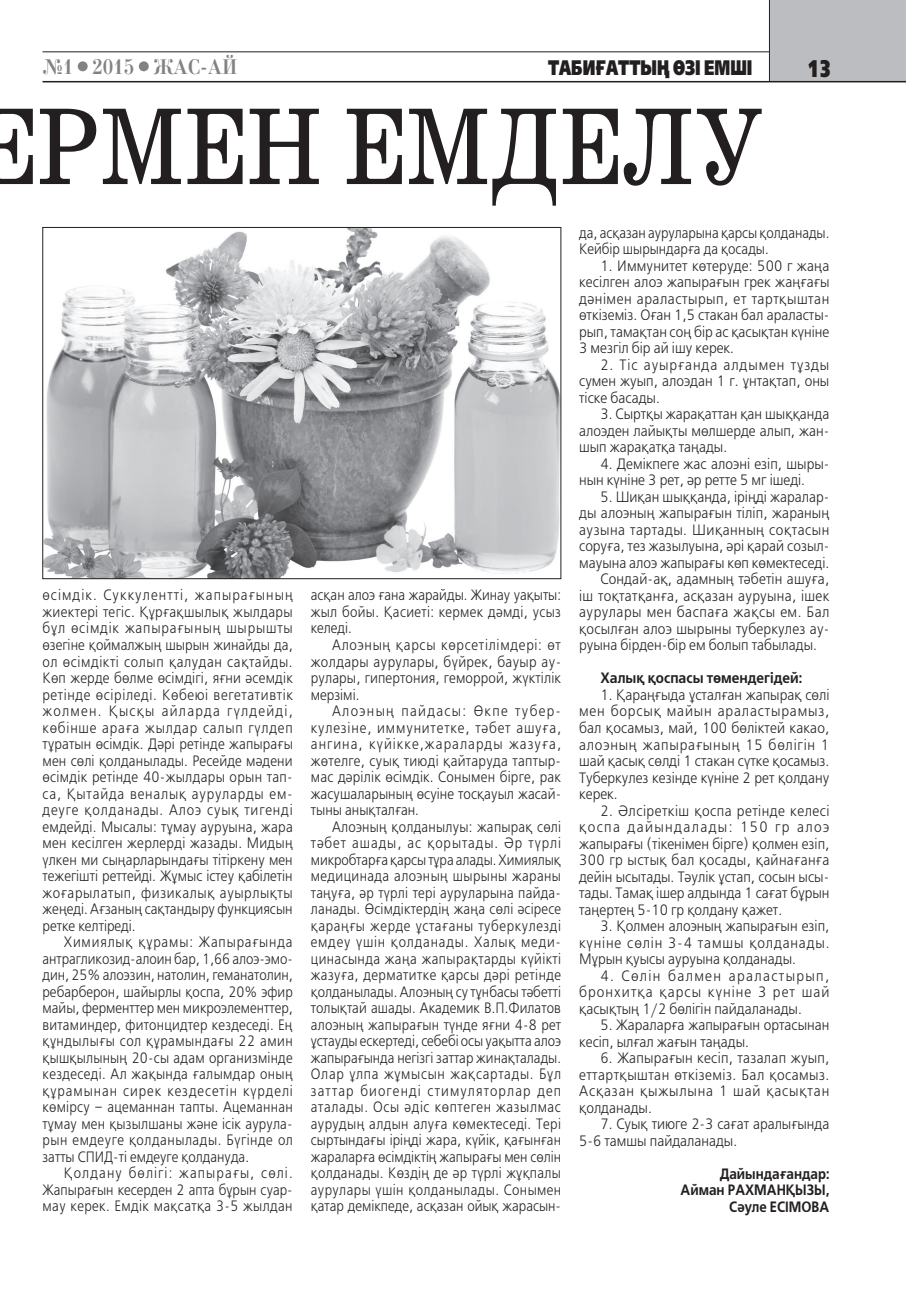
<style>
.page{position:relative;width:906px;height:1289px;background:#fff}
.page>*{position:absolute;margin:0;border:0;box-sizing:border-box;transform-origin:0 0}
.t1{font:110.7px "DS School";color:#231f20;scale:.83 1}
.t2{font:900 24px "DS Free Set";color:#231f20;scale:.7 1}
.t3{font:900 21px "DS Free Set";color:#231f20;scale:.7 1}
.t4{font:700 21px "DS New Standard";color:#808285;scale:.9 1}
.t5{font:15px/16.5px "DS Free Set";color:#231f20;text-align:justify;scale:.87 1}
.t6{font:15px/16.5px "DS Free Set";color:#231f20;text-align:justify;scale:.9 1}
.t7{font:15px/16.5px "DS Free Set";color:#231f20;text-align:justify;scale:.88 1}
.t8{font:15px/16.5px "DS Free Set";letter-spacing:.02em;color:#231f20;scale:.88 1}
.t9{font:15px "DS Free Set";letter-spacing:.035em;color:#231f20;scale:.9 1}
.t10{font:700 15px/16.5px "DS Free Set";color:#231f20;text-align:right;scale:.87 1}
.t11{font:15px "DS Free Set";letter-spacing:.02em;color:#231f20;scale:.9 1}
.t12{font:700 15px "DS Free Set";color:#231f20;scale:.9 1}
</style>
<div class="page">
<div style="left:769px;top:0;width:137px;height:82px;background:#bcbdc0"></div>
<hr style="left:43px;top:81px;width:863px;height:1px;background:#231f20">
<hr style="left:43px;top:52px;width:726px;height:1px;background:#231f20">
<hr style="left:769px;top:0;width:1px;height:81px;background:#231f20">
<div style="left:78px;top:61px;width:10px;height:10px;background:#808285;border-radius:50%"></div>
<div style="left:139px;top:61px;width:10px;height:10px;background:#808285;border-radius:50%"></div>
<img style="left:45px;top:229px;width:514px;height:348px">
<h3 class="t4" style="left:43px;top:55px;width:218px">№1 2015 ЖАС-АЙ</h3>
<h3 class="t3" style="left:548px;top:54px;width:293px">табиғаттың өзі емші</h3>
<h2 class="t2" style="left:807px;top:54px;width:37px">13</h2>
<h1 class="t1" style="left:-226px;top:89px;width:55px">е</h1>
<h1 class="t1" style="left:37px;top:89px;width:164px">рмен</h1>
<h1 class="t1" style="left:343px;top:89px;width:84px">емдел</h1>
<h1 class="t1" style="left:694px;top:89px;width:85px">у</h1>
<p class="t7" style="left:43px;top:587px;width:286px">өсімдік. Суккулентті, жапырағының жиектері тегіс. Құрғақшылық жылдары бұл өсімдік жапырағының шырышты өзегіне қоймалжың шырын жинайды да, ол өсімдікті солып қалудан сақтайды.<br>Көп жерде бөлме өсімдігі, яғни әсемдік ретінде өсіріледі. Көбеюі вегетативтік жолмен. Қысқы айларда гүлдейді, көбінше араға жылдар салып гүлдеп тұратын өсімдік. Дәрі ретінде жапырағы мен сөлі қолданылады. Ресейде мәдени өсімдік ретінде 40-жылдары орын тап&shy;са, Қытайда веналық ауруларды ем&shy;деуге қолданады. Алоэ суық тигенді емдейді. Мысалы: тұмау ауруына, жара мен кесілген жерлерді жазады. Мидың үлкен ми сыңарларындағы тітіркену мен тежегішті реттейді. Жұмыс істеу қабілетін жоғарылатып, физикалық ауырлықты жеңеді. Ағзаның сақтандыру функциясын ретке келтіреді.</p>
<p class="t5" style="left:43px;top:934px;width:289px;text-indent:21px">Химиялық құрамы: Жапырағында антрагликозид-алоин бар, 1,66 алоэ-эмо&shy;дин, 25% алоэзин, натолин, геманатолин, ребарберон, шайырлы қоспа, 20% эфир майы, ферменттер мен микроэлементтер, витаминдер, фитонцидтер кездеседі. Ең құндылығы сол құрамындағы 22 амин қышқылының 20-сы адам организмінде кездеседі. Ал жақында ғалымдар оның құрамынан сирек кездесетін күрделі көмірсу – ацеманнан тапты. Ацеманнан тұмау мен қызылшаны және ісік аурула&shy;рын емдеуге қолданылады. Бүгінде ол затты СПИД -ті емдеуге қолдануда.</p>
<p class="t5" style="left:43px;top:1165px;width:289px;text-indent:21px">Қолдану бөлігі: жапырағы, сөлі.<br>Жапырағын кесерден 2 апта бұрын суар&shy;мау керек. Емдік мақсатқа 3-5 жылдан</p>
<p class="t5" style="left:311px;top:587px;width:289px">асқан алоэ ғана жарайды. Жинау уақыты: жыл бойы. Қасиеті: кермек дәмді, усыз келеді.</p>
<p class="t7" style="left:311px;top:637px;width:286px;text-indent:21px">Алоэның қарсы көрсетілімдері: өт жолдары аурулары, бүйрек, бауыр ау&shy;рулары, гипертония, геморрой, жүктілік мерзімі.</p>
<p class="t8" style="left:311px;top:703px;width:286px;text-indent:21px">Алоэның пайдасы: Өкпе тубер&shy;кулезіне, иммунитетке, тәбет ашуға, ангина, күйікке,жараларды жазуға, жөтелге, суық тиюді қайтаруда таптыр&shy;мас дәрілік өсімдік. Сонымен бірге, рак жасушаларының өсуіне тосқауыл жасай&shy;тыны анықталған.</p>
<p class="t5" style="left:311px;top:818px;width:289px;text-indent:21px">Алоэның қолданылуы: жапырақ сөлі тәбет ашады, ас қорытады. Әр түрлі микробтарға қарсы тұра алады. Химиялық медицинада алоэның шырыны жараны таңуға, әр түрлі тері ауруларына пайда&shy;ланады. Өсімдіктердің жаңа сөлі әсіресе қараңғы жерде ұстағаны туберкулезді емдеу үшін қолданады. Халық меди&shy;цинасында жаңа жапырақтарды күйікті жазуға, дерматитке қарсы дәрі ретінде қолданылады. Алоэның су тұнбасы тәбетті толықтай ашады. Академик В .П.Филатов алоэның жапырағын түнде яғни 4-8 рет ұстауды ескертеді, себебі осы уақытта алоэ жапырағында негізгі заттар жинақталады.<br>Олар ұлпа жұмысын жақсартады. Бұл заттар биогенді стимуляторлар деп аталады. Осы әдіс көптеген жазылмас аурудың алдын алуға көмектеседі. Тері сыртындағы іріңді жара, күйік, қағынған жараларға өсімдіктің жапырағы мен сөлін қолданады. Көздің де әр түрлі жұқпалы аурулары үшін қолданылады. Сонымен қатар демікпеде, асқазан ойық жарасын-</p>
<p class="t5" style="left:579px;top:225px;width:289px">да, асқазан ауруларына қарсы қолданады.<br>Кейбір шырындарға да қосады.</p>
<p class="t6" style="left:579px;top:258px;width:280px;text-indent:21px">1. И ммунитет көтеруде: 500 г жаңа кесілген алоэ жапырағын грек жаңғағы дәнімен араластырып, ет тартқыштан өткіземіз. Оған 1,5 стакан бал араласты&shy;рып, тамақтан соң бір ас қасықтан күніне 3 мезгіл бір ай ішу керек.</p>
<p class="t6" style="left:579px;top:357px;width:280px;text-indent:21px">2. Тіс ауырғанда алдымен тұзды сумен жуып, алоэдан 1 г. ұнтақтап, оны тіске басады.</p>
<p class="t6" style="left:579px;top:406px;width:279px;text-indent:21px">3. Сыртқы жарақаттан қан шыққанда алоэден лайықты мөлшерде алып, жан&shy;шып жарақатқа таңады.</p>
<p class="t6" style="left:579px;top:456px;width:280px;text-indent:21px">4. Демікпеге жас алоэні езіп, шыры&shy;нын күніне 3 рет, әр ретте 5 мг ішеді.</p>
<p class="t6" style="left:600px;top:489px;width:256px">5. Шиқан шыққанда, іріңді жаралар-</p>
<p class="t6" style="left:579px;top:505px;width:280px">ды алоэның жапырағын тіліп, жараның</p>
<p class="t9" style="left:579px;top:521px;width:279px">аузына тартады. Шиқанның соқтасын</p>
<p class="t6" style="left:579px;top:538px;width:279px">соруға, тез жазылуына, әрі қарай созыл-</p>
<p class="t6" style="left:579px;top:555px;width:279px">мауына алоэ жапырағы көп көмектеседі.</p>
<p class="t6" style="left:600px;top:571px;width:256px">Сондай-ақ, адамның тәбетін ашуға,</p>
<p class="t11" style="left:579px;top:587px;width:279px">іш тоқтатқанға, асқазан ауруына, ішек</p>
<p class="t9" style="left:579px;top:603px;width:280px">аурулары мен баспаға жақсы ем. Бал</p>
<p class="t6" style="left:579px;top:621px;width:280px">қосылған алоэ шырыны туберкулез ау-</p>
<p class="t6" style="left:579px;top:637px;width:266px">руына бірден-бір ем болып табылады.</p>
<p class="t12" style="left:600px;top:669px;width:226px">Халық қоспасы төмендегідей:</p>
<p class="t6" style="left:579px;top:687px;width:280px;text-indent:21px">1. Қараңғыда ұсталған жапырақ сөлі мен борсық майын араластырамыз, бал қосамыз, май, 100 бөліктей какао, алоэның жапырағының 15 бөлігін 1 шай қасық сөлді 1 стакан сүтке қосамыз.<br>Туберкулез кезінде күніне 2 рет қолдану керек.</p>
<p class="t6" style="left:579px;top:802px;width:280px;text-indent:21px">2. Әлсіреткіш қоспа ретінде келесі қоспа дайындалады: 150 гр алоэ жапырағы (тікенімен бірге) қолмен езіп, 300 гр ыстық бал қосады, қайнағанға дейін ысытады. Тәулік ұстап, сосын ысы&shy;тады. Тамақ ішер алдында 1 сағат бұрын таңертең 5-10 гр қолдану қажет.</p>
<p class="t6" style="left:579px;top:918px;width:280px;text-indent:21px">3. Қолмен алоэның жапырағын езіп, күніне сөлін 3-4 тамшы қолданады.<br>Мұрын қуысы ауруына қолданады.</p>
<p class="t6" style="left:579px;top:967px;width:280px;text-indent:21px">4. Сөлін балмен араластырып, бронхитқа қарсы күніне 3 рет шай қасықтың 1/2 бөлігін пайдаланады.</p>
<p class="t6" style="left:579px;top:1017px;width:279px;text-indent:21px">5. Жараларға жапырағын ортасынан кесіп, ылғал жағын таңады.</p>
<p class="t6" style="left:579px;top:1050px;width:280px;text-indent:21px">6. Жапырағын кесіп, тазалап жуып, еттартқыштан өткіземіз. Бал қосамыз.<br>Асқазан қыжылына 1 шай қасықтан қолданады.</p>
<p class="t6" style="left:579px;top:1116px;width:280px;text-indent:21px">7. Суық тиюге 2-3 сағат аралығында<br>5-6 тамшы пайдаланады.</p>
<p class="t10" style="left:680px;top:1165px;width:173px">Дайындағандар:<br>Айман Рахманқызы,<br>Сәуле Есімова</p>
</div>
